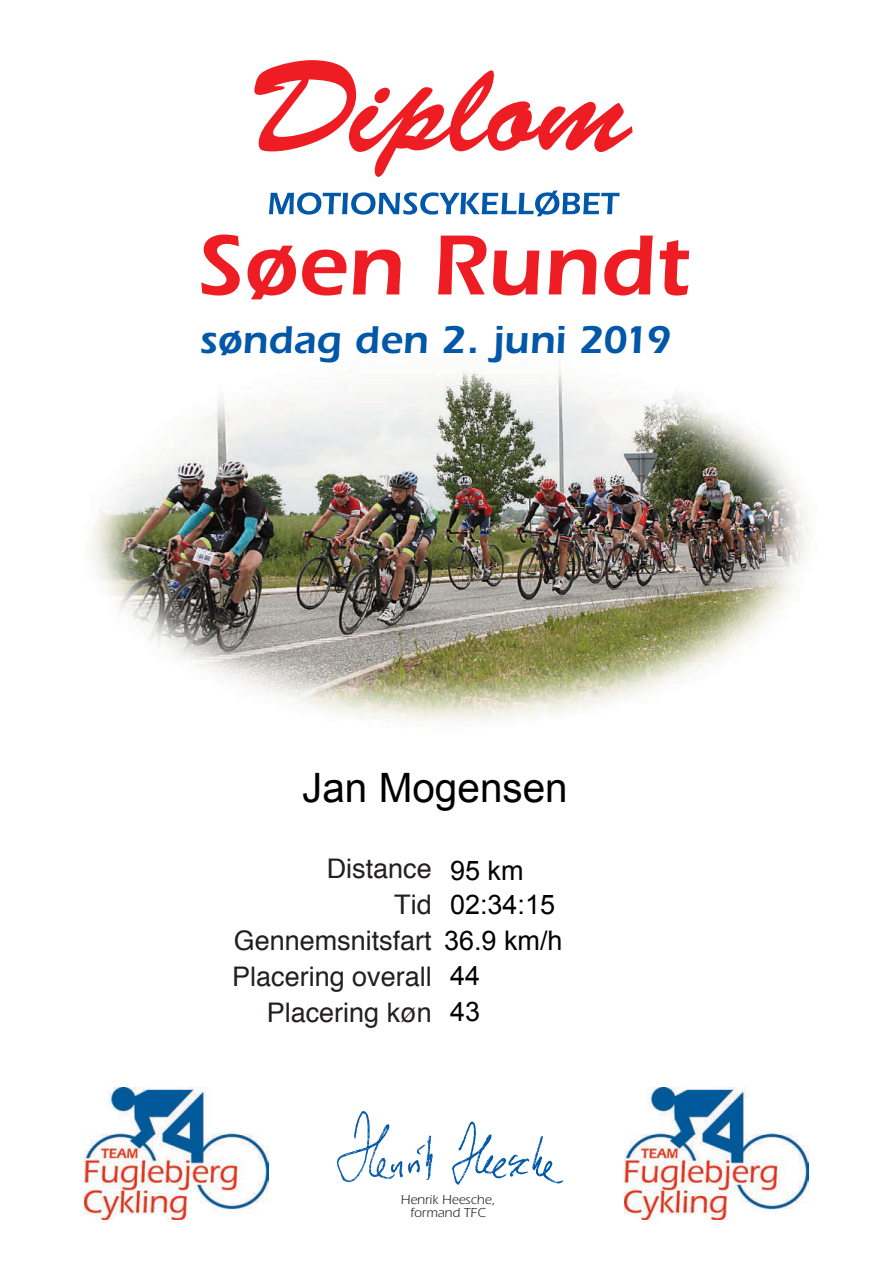
<style>
.page{position:relative;width:893px;height:1263px;background:#fff}
.page>*{position:absolute;margin:0;border:0;box-sizing:border-box;transform-origin:0 0}
.t1{font:128.4px "Brush Script Std";color:#ee1d23}
.t2{font:40.5px "Arial";color:#000}
.t3{font:600 40.05px "Itc Eras";color:#0157a8}
.t4{font:27px/36px "Helvetica";color:#231f20;text-align:right}
.t5{font:27px/36px "Arial";color:#000}
.t6{font:13.5px/13.5px "Itc Eras";color:#231f20;text-align:center}
</style>
<div class="page">
<img style="left:90px;top:292px;width:718px;height:430px">
<svg style="left:269px;top:191px;width:351px;height:25px"></svg>
<svg style="left:201px;top:234px;width:39px;height:61px"></svg>
<svg style="left:248px;top:246px;width:48px;height:53px"></svg>
<svg style="left:302px;top:250px;width:44px;height:45px"></svg>
<svg style="left:353px;top:250px;width:48px;height:44px"></svg>
<svg style="left:438px;top:236px;width:48px;height:58px"></svg>
<svg style="left:493px;top:251px;width:46px;height:44px"></svg>
<svg style="left:549px;top:250px;width:47px;height:44px"></svg>
<svg style="left:604px;top:236px;width:49px;height:59px"></svg>
<svg style="left:660px;top:240px;width:29px;height:55px"></svg>
<img style="left:625px;top:1088px;width:183px;height:131px">
<img style="left:85px;top:1088px;width:184px;height:131px">
<img style="left:336px;top:1111px;width:228px;height:74px">
<h1 class="t1" style="left:247px;top:37px;width:385px">Diplom</h1>
<h3 class="t3" style="left:200px;top:317px;width:473px">søndag den 2. juni 2019</h3>
<h2 class="t2" style="left:302px;top:765px;width:267px">Jan Mogensen</h2>
<p class="t4" style="left:232px;top:851px;width:201px">Distance<br>Tid<br>Gennemsnitsfart<br>Placering overall<br>Placering køn</p>
<p class="t5" style="left:450px;top:852px;width:75px">95 km</p>
<p class="t5" style="left:444px;top:887px;width:120px">02:34:15<br>36.9 km/h</p>
<p class="t5" style="left:450px;top:957px;width:32px">44<br>43</p>
<p class="t6" style="left:401px;top:1193px;width:96px">Henrik Heesche, formand TFC</p>
</div>
